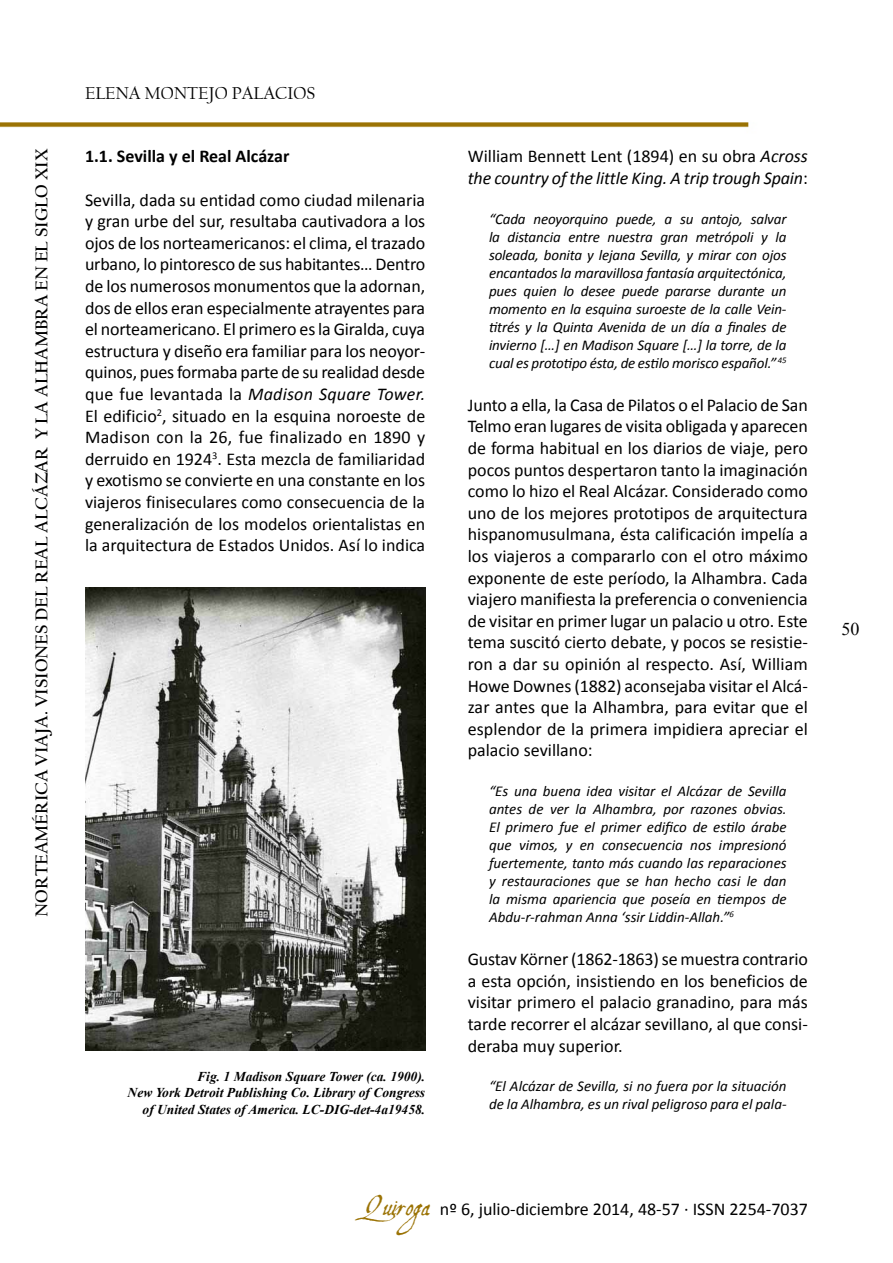
<style>
.page{position:relative;width:893px;height:1263px;background:#fff}
.page>*{position:absolute;margin:0;border:0;box-sizing:border-box;transform-origin:0 0}
.t1{font:18px/21.6px "Calibri";color:#000;text-align:justify}
.t2{font:italic 18px/21.6px "Calibri";letter-spacing:-.005em;color:#000}
.t3{font:700 18px "Californian FB";color:#000}
.t4{font:700 18px "Calibri";color:#000}
.t5{font:18px "Californian FB";color:#000}
.t6{font:18px "Times New Roman";color:#000}
.t7{font:italic 15px/18px "Calibri";color:#000;text-align:justify}
.t8{font:italic 700 13.5px/16.2px "Times New Roman";color:#000;text-align:right}
.s1{font-style:italic}
.s2{font-style:normal}
.s3{font-family:"Aquiline";font-size:27px;color:#9b7305}
</style>
<div class="page">
<img style="left:0;top:122px;width:749px;height:6px">
<img style="left:85px;top:588px;width:340px;height:462px">
<p class="t3" style="left:31px;top:917px;width:768px;rotate:-90deg">Norteamérica Viaja. Visiones Del Real Alcázar Y La Alhambra En El Siglo Xix</p>
<p class="t5" style="left:85px;top:83px;width:232px">ELENA MONTEJO PALACIOS</p>
<p class="t4" style="left:85px;top:145px;width:206px">1.1. Sevilla y el Real Alcázar</p>
<p class="t1" style="left:85px;top:188px;width:342px">Sevilla, dada su entidad como ciudad milenaria y gran urbe del sur, resultaba cautivadora a los ojos de los norteamericanos: el clima, el trazado urbano, lo pintoresco de sus habitantes… Dentro de los numerosos monumentos que la adornan, dos de ellos eran especialmente atrayentes para el norteamericano. El primero es la Giralda, cuya estructura y diseño era familiar para los neoyor&shy;quinos, pues formaba parte de su realidad desde que fue levantada la <span class="s1">Madison Square Tower.<br></span>El edificio<sup>2</sup>, situado en la esquina noroeste de Madison con la 26, fue finalizado en 1890 y derruido en 1924<sup>3</sup>. Esta mezcla de familiaridad y exotismo se convierte en una constante en los viajeros finiseculares como consecuencia de la generalización de los modelos orientalistas en la arquitectura de Estados Unidos. Así lo indica</p>
<p class="t8" style="left:128px;top:1068px;width:299px">Fig. 1 Madison Square Tower (ca. 1900).<br>New York Detroit Publishing Co. Library of Congress of United States of America. LC-DIG-det-4a19458.</p>
<p class="t2" style="left:468px;top:145px;width:342px"><span class="s2">William Bennett Lent (1894) en su obra</span> Across the country of the little King. A trip trough Spain<span class="s2">:</span></p>
<p class="t7" style="left:489px;top:209px;width:299px">“Cada neoyorquino puede, a su antojo, salvar la distancia entre nuestra gran metrópoli y la soleada, bonita y lejana Sevilla, y mirar con ojos encantados la maravillosa fantasía arquitectónica, pues quien lo desee puede pararse durante un momento en la esquina suroeste de la calle Vein&shy;titrés y la Quinta Avenida de un día a finales de invierno […] en Madison Square […] la torre, de la cual es prototipo ésta, de estilo morisco español.” <sup>45</sup></p>
<p class="t1" style="left:468px;top:393px;width:342px">Junto a ella, la Casa de Pilatos o el Palacio de San Telmo eran lugares de visita obligada y aparecen de forma habitual en los diarios de viaje, pero pocos puntos despertaron tanto la imaginación como lo hizo el Real Alcázar. Considerado como uno de los mejores prototipos de arquitectura hispanomusulmana, ésta calificación impelía a los viajeros a compararlo con el otro máximo exponente de este período, la Alhambra. Cada viajero manifiesta la preferencia o conveniencia de visitar en primer lugar un palacio u otro. Este tema suscitó cierto debate, y pocos se resistie&shy;ron a dar su opinión al respecto. Así, William Howe Downes (1882) aconsejaba visitar el Alcá&shy;zar antes que la Alhambra, para evitar que el esplendor de la primera impidiera apreciar el palacio sevillano:</p>
<p class="t7" style="left:489px;top:781px;width:299px">“Es una buena idea visitar el Alcázar de Sevilla antes de ver la Alhambra, por razones obvias.<br>El primero fue el primer edifico de estilo árabe que vimos, y en consecuencia nos impresionó fuertemente, tanto más cuando las reparaciones y restauraciones que se han hecho casi le dan la misma apariencia que poseía en tiempos de Abdu-r-rahman Anna ‘ssir Liddin-Allah.”<sup>6</sup></p>
<p class="t1" style="left:468px;top:948px;width:342px">Gustav Körner (1862-1863) se muestra contrario a esta opción, insistiendo en los beneficios de visitar primero el palacio granadino, para más tarde recorrer el alcázar sevillano, al que consi&shy;deraba muy superior.</p>
<p class="t7" style="left:489px;top:1076px;width:299px">“El Alcázar de Sevilla, si no fuera por la situación de la Alhambra, es un rival peligroso para el pala-</p>
<p class="t1" style="left:364px;top:1197px;width:446px"><span class="s3">Quiroga</span> nº 6, julio-diciembre 2014, 48-57 · ISSN 2254-7037</p>
<p class="t6" style="left:841px;top:616px;width:19px">50</p>
</div>
